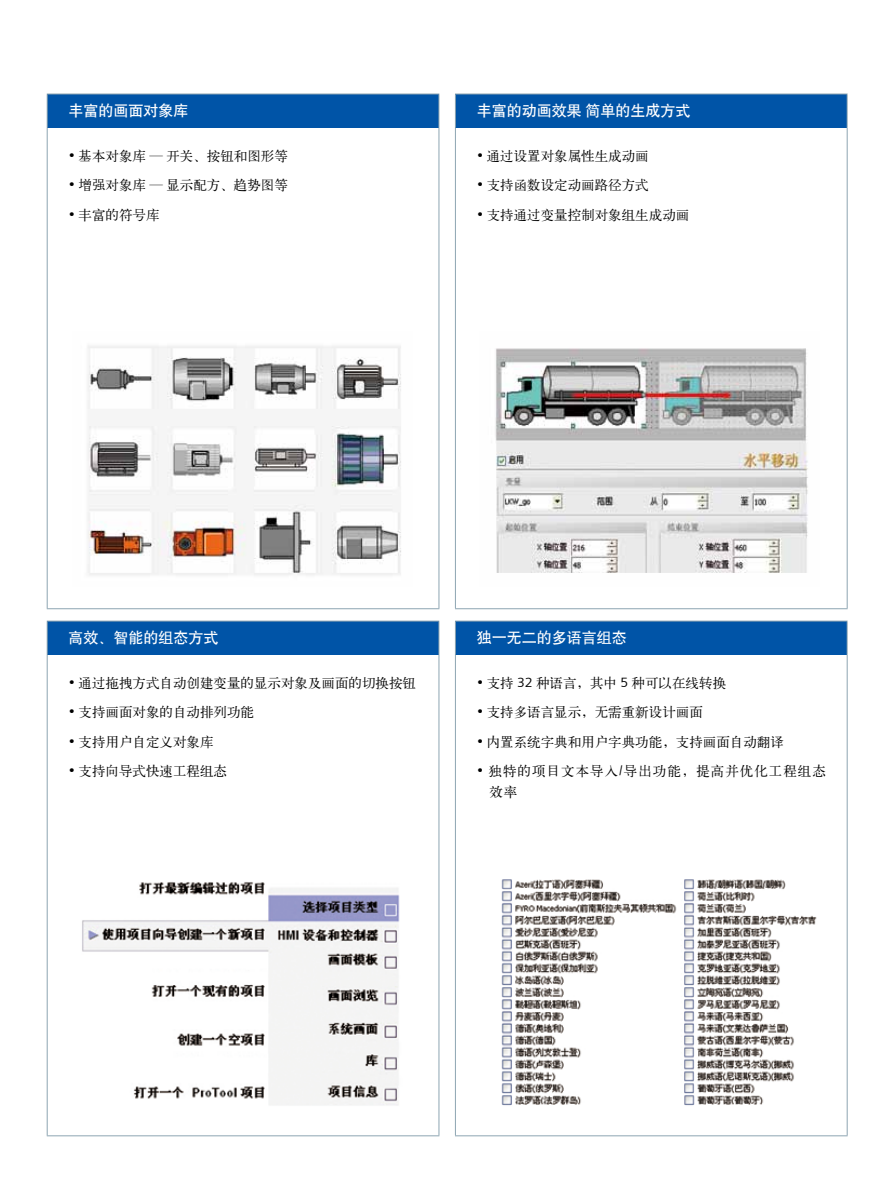
<style>
.page{position:relative;width:893px;height:1191px;background:#fff}
.page>*{position:absolute;margin:0;border:0;box-sizing:border-box;transform-origin:0 0}
.t1{font:15px "H Yb 1 gj";color:#fff}
.t2{font:13.5px "H Ya 1 gj";color:#000}
.t3{font:13.5px/21px "H Ya 1 gj";letter-spacing:.075em;color:#000}
.s1{font-family:"Siemens Sans"}
</style>
<div class="page">
<div style="left:47px;top:94px;width:392px;height:34px;background:#0054a7"></div>
<hr style="left:47px;top:94px;width:392px;height:1px;background:#8da5b2">
<hr style="left:438px;top:94px;width:1px;height:34px;background:#8da5b2">
<hr style="left:438px;top:128px;width:1px;height:480px;background:#8da5b2">
<hr style="left:47px;top:94px;width:1px;height:34px;background:#8da5b2">
<hr style="left:47px;top:128px;width:1px;height:480px;background:#8da5b2">
<hr style="left:47px;top:608px;width:392px;height:1px;background:#8da5b2">
<div style="left:455px;top:94px;width:392px;height:34px;background:#0054a7"></div>
<hr style="left:455px;top:94px;width:393px;height:1px;background:#8da5b2">
<hr style="left:847px;top:94px;width:1px;height:34px;background:#8da5b2">
<hr style="left:847px;top:128px;width:1px;height:480px;background:#8da5b2">
<hr style="left:455px;top:94px;width:1px;height:34px;background:#8da5b2">
<hr style="left:455px;top:128px;width:1px;height:480px;background:#8da5b2">
<hr style="left:455px;top:608px;width:393px;height:1px;background:#8da5b2">
<div style="left:47px;top:621px;width:392px;height:34px;background:#0054a7"></div>
<hr style="left:47px;top:620px;width:392px;height:1px;background:#8da5b2">
<hr style="left:438px;top:621px;width:1px;height:34px;background:#8da5b2">
<hr style="left:438px;top:655px;width:1px;height:480px;background:#8da5b2">
<hr style="left:47px;top:621px;width:1px;height:34px;background:#8da5b2">
<hr style="left:47px;top:655px;width:1px;height:480px;background:#8da5b2">
<hr style="left:47px;top:1135px;width:392px;height:1px;background:#8da5b2">
<div style="left:455px;top:621px;width:392px;height:34px;background:#0054a7"></div>
<hr style="left:455px;top:620px;width:393px;height:1px;background:#8da5b2">
<hr style="left:847px;top:621px;width:1px;height:34px;background:#8da5b2">
<hr style="left:847px;top:655px;width:1px;height:480px;background:#8da5b2">
<hr style="left:455px;top:621px;width:1px;height:34px;background:#8da5b2">
<hr style="left:455px;top:655px;width:1px;height:480px;background:#8da5b2">
<hr style="left:455px;top:1135px;width:393px;height:1px;background:#8da5b2">
<img style="left:495px;top:348px;width:313px;height:225px">
<img style="left:88px;top:345px;width:313px;height:230px">
<img style="left:82px;top:882px;width:318px;height:223px">
<img style="left:501px;top:879px;width:316px;height:227px">
<p class="t1" style="left:68px;top:103px;width:122px">丰富的画面对象库</p>
<p class="t2" style="left:68px;top:149px;width:221px"><span class="s1">•</span> 基本对象库 — 开关、按钮和图形等</p>
<p class="t2" style="left:68px;top:178px;width:221px"><span class="s1">•</span> 增强对象库 — 显示配方、趋势图等</p>
<p class="t2" style="left:68px;top:208px;width:93px"><span class="s1">•</span> 丰富的符号库</p>
<p class="t1" style="left:477px;top:103px;width:215px">丰富的动画效果简单的生成方式</p>
<p class="t2" style="left:477px;top:149px;width:174px"><span class="s1">•</span> 通过设置对象属性生成动画</p>
<p class="t2" style="left:477px;top:178px;width:174px"><span class="s1">•</span> 支持函数设定动画路径方式</p>
<p class="t2" style="left:477px;top:208px;width:214px"><span class="s1">•</span> 支持通过变量控制对象组生成动画</p>
<p class="t1" style="left:68px;top:630px;width:152px">高效、智能的组态方式</p>
<p class="t2" style="left:68px;top:676px;width:349px"><span class="s1">•</span> 通过拖拽方式自动创建变量的显示对象及画面的切换按钮</p>
<p class="t2" style="left:68px;top:705px;width:187px"><span class="s1">•</span> 支持画面对象的自动排列功能</p>
<p class="t2" style="left:68px;top:735px;width:147px"><span class="s1">•</span> 支持用户自定义对象库</p>
<p class="t2" style="left:68px;top:764px;width:160px"><span class="s1">•</span> 支持向导式快速工程组态</p>
<p class="t1" style="left:477px;top:630px;width:151px">独一无二的多语言组态</p>
<p class="t2" style="left:477px;top:676px;width:251px"><span class="s1">•</span> 支持 <span class="s1">32</span> 种语言，其中 <span class="s1">5</span> 种可以在线转换</p>
<p class="t2" style="left:477px;top:705px;width:228px"><span class="s1">•</span> 支持多语言显示，无需重新设计画面</p>
<p class="t2" style="left:477px;top:735px;width:309px"><span class="s1">•</span> 内置系统字典和用户字典功能，支持画面自动翻译</p>
<p class="t3" style="left:489px;top:760px;width:338px;text-indent:-13px"><span class="s1">•</span> 独特的项目文本导入<span class="s1">/</span>导出功能，提高并优化工程组态效率</p>
</div>
